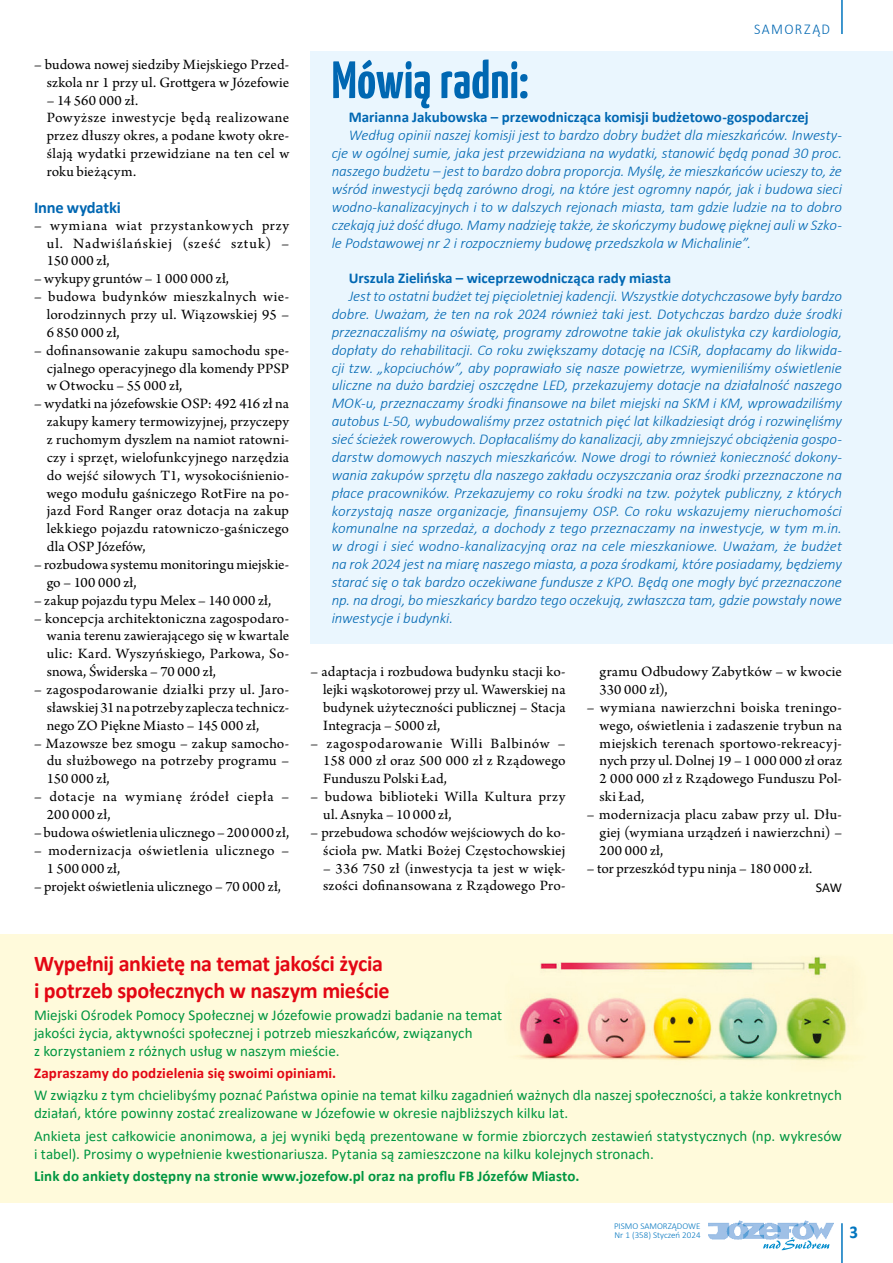
<style>
.page{position:relative;width:893px;height:1263px;background:#fff}
.page>*{position:absolute;margin:0;border:0;box-sizing:border-box;transform-origin:0 0}
.t1{font:700 52.5px "Yanone Kaffeesatz";letter-spacing:.005em;color:#0067b2}
.t2{font:700 22.5px/27px "Calibri";letter-spacing:-.015em;color:#e30613}
.t3{font:700 18px "Calibri";color:#0075bf;scale:.94 1}
.t4{font:700 16.5px "Calibri";letter-spacing:-.015em;color:#0067b2}
.t5{font:15px/17.9px "Arno Pro";letter-spacing:.015em;color:#000;text-align:justify}
.t6{font:italic 300 15px/17.9px "Calibri";letter-spacing:-.005em;color:#0067b2;text-align:justify}
.t7{font:15px/18px "Calibri";letter-spacing:.005em;color:#009641}
.t8{font:700 15px "Calibri";color:#0067b2}
.t9{font:700 15px "Calibri";letter-spacing:.005em;color:#009641}
.t10{font:700 15px "Calibri";letter-spacing:.005em;color:#e30613}
.t11{font:15px/17.9px "Arno Pro";letter-spacing:.035em;color:#000}
.t12{font:300 15px "Calibri";letter-spacing:.095em;color:#0067b2;scale:.94 1}
.t13{font:13.5px "Calibri";color:#000}
.t14{font:300 9px/9.4px "Calibri";color:#0075bf}
</style>
<div class="page">
<div style="left:1px;top:934px;width:892px;height:269px;background:#fffadb"></div>
<div style="left:310px;top:51px;width:583px;height:592px;background:#eaf6fe"></div>
<img style="left:517px;top:956px;width:335px;height:108px">
<img style="left:708px;top:1220px;width:126px;height:19px">
<svg style="left:763px;top:1237px;width:66px;height:13px"></svg>
<hr style="left:841px;top:1223px;width:2px;height:40px;background:#0075bf">
<hr style="left:841px;top:0;width:2px;height:34px;background:#0075bf">
<p class="t5" style="left:34px;top:56px;width:257px;text-align:right">– budowa nowej siedziby Miejskiego Przed&shy;szkola nr 1 przy ul. Grottgera w Józefowie</p>
<p class="t5" style="left:47px;top:92px;width:244px;text-align:left">– 14 560 000 zł.<br>Powyższe inwestycje będą realizowane przez dłuszy okres, a podane kwoty okre&shy;ślają wydatki przewidziane na ten cel w roku bieżącym.</p>
<p class="t4" style="left:34px;top:196px;width:88px">Inne wydatki</p>
<p class="t5" style="left:47px;top:217px;width:244px;text-indent:-13px">– wymiana wiat przystankowych przy ul. Nadwiślańskiej (sześć sztuk) – 150 000 zł,</p>
<p class="t5" style="left:34px;top:271px;width:197px">– wykupy gruntów – 1 000 000 zł,</p>
<p class="t5" style="left:47px;top:288px;width:244px;text-indent:-13px">– budowa budynków mieszkalnych wie&shy;lorodzinnych przy ul. Wiązowskiej 95 – 6 850 000 zł,</p>
<p class="t5" style="left:47px;top:342px;width:244px;text-indent:-13px">– dofinansowanie zakupu samochodu spe&shy;cjalnego operacyjnego dla komendy PPSP w Otwocku – 55 000 zł,</p>
<p class="t5" style="left:47px;top:396px;width:244px;text-indent:-13px">– wydatki na józefowskie OSP: 492 416 zł na zakupy kamery termowizyjnej, przyczepy z ruchomym dyszlem na namiot ratowni&shy;czy i sprzęt, wielofunkcyjnego narzędzia do wejść siłowych T1, wysokociśnienio&shy;wego modułu gaśniczego RotFire na po&shy;jazd Ford Ranger oraz dotacja na zakup lekkiego pojazdu ratowniczo-gaśniczego dla OSP Józefów,</p>
<p class="t5" style="left:47px;top:556px;width:244px;text-indent:-13px">– rozbudowa systemu monitoringu miejskie&shy;go – 100 000 zł,</p>
<p class="t5" style="left:34px;top:592px;width:239px">– zakup pojazdu typu Melex – 140 000 zł,</p>
<p class="t5" style="left:47px;top:610px;width:244px;text-indent:-13px">– koncepcja architektoniczna zagospodaro&shy;wania terenu zawierającego się w kwartale ulic: Kard. Wyszyńskiego, Parkowa, So&shy;snowa, Świderska – 70 000 zł,</p>
<p class="t5" style="left:47px;top:681px;width:244px;text-indent:-13px">– zagospodarowanie działki przy ul. Jaro&shy;sławskiej 31 na potrzeby zaplecza technicz&shy;nego ZO Piękne Miasto – 145 000 zł,</p>
<p class="t5" style="left:47px;top:735px;width:244px;text-indent:-13px">– Mazowsze bez smogu – zakup samocho&shy;du służbowego na potrzeby programu – 150 000 zł,</p>
<p class="t11" style="left:47px;top:788px;width:244px;text-indent:-13px">– dotacje na wymianę źródeł ciepła –<br>200 000 zł,</p>
<p class="t5" style="left:34px;top:824px;width:257px">– budowa oświetlenia ulicznego – 200 000 zł,</p>
<p class="t5" style="left:47px;top:842px;width:244px;text-indent:-13px">– modernizacja oświetlenia ulicznego –<br>1 500 000 zł,</p>
<p class="t5" style="left:34px;top:878px;width:249px">– projekt oświetlenia ulicznego – 70 000 zł,</p>
<p class="t12" style="left:754px;top:20px;width:82px">SAMORZĄD</p>
<h1 class="t1" style="left:332px;top:43px;width:199px">Mówią radni:</h1>
<p class="t8" style="left:349px;top:107px;width:462px">Marianna Jakubowska – przewodnicząca komisji budżetowo-gospodarczej</p>
<p class="t6" style="left:332px;top:126px;width:512px;text-indent:17px">Według opinii naszej komisji jest to bardzo dobry budżet dla mieszkańców. Inwesty&shy;cje w ogólnej sumie, jaka jest przewidziana na wydatki, stanowić będą ponad 30 proc. naszego budżetu – jest to bardzo dobra proporcja. Myślę, że mieszkańców ucieszy to, że wśród inwestycji będą zarówno drogi, na które jest ogromny napór, jak i budowa sieci wodno-kanalizacyjnych i to w dalszych rejonach miasta, tam gdzie ludzie na to dobro czekają już dość długo. Mamy nadzieję także, że skończymy budowę pięknej auli w Szko&shy;le Podstawowej nr 2 i rozpoczniemy budowę przedszkola w Michalinie”.</p>
<p class="t8" style="left:349px;top:268px;width:324px">Urszula Zielińska – wiceprzewodnicząca rady miasta</p>
<p class="t6" style="left:332px;top:287px;width:512px;text-indent:17px">Jest to ostatni budżet tej pięcioletniej kadencji. Wszystkie dotychczasowe były bardzo dobre. Uważam, że ten na rok 2024 również taki jest. Dotychczas bardzo duże środki przeznaczaliśmy na oświatę, programy zdrowotne takie jak okulistyka czy kardiologia, dopłaty do rehabilitacji. Co roku zwiększamy dotację na ICSiR, dopłacamy do likwida&shy;cji tzw. „kopciuchów”, aby poprawiało się nasze powietrze, wymieniliśmy oświetlenie uliczne na dużo bardziej oszczędne LED, przekazujemy dotacje na działalność naszego MOK-u, przeznaczamy środki finansowe na bilet miejski na SKM i KM, wprowadziliśmy autobus L-50, wybudowaliśmy przez ostatnich pięć lat kilkadziesiąt dróg i rozwinęliśmy sieć ścieżek rowerowych. Dopłacaliśmy do kanalizacji, aby zmniejszyć obciążenia gospo&shy;darstw domowych naszych mieszkańców. Nowe drogi to również konieczność dokony&shy;wania zakupów sprzętu dla naszego zakładu oczyszczania oraz środki przeznaczone na płace pracowników. Przekazujemy co roku środki na tzw. pożytek publiczny, z których korzystają nasze organizacje, finansujemy OSP. Co roku wskazujemy nieruchomości komunalne na sprzedaż, a dochody z tego przeznaczamy na inwestycje, w tym m.in. w drogi i sieć wodno-kanalizacyjną oraz na cele mieszkaniowe. Uważam, że budżet na rok 2024 jest na miarę naszego miasta, a poza środkami, które posiadamy, będziemy starać się o tak bardzo oczekiwane fundusze z KPO. Będą one mogły być przeznaczone np. na drogi, bo mieszkańcy bardzo tego oczekują, zwłaszcza tam, gdzie powstały nowe inwestycje i budynki.</p>
<p class="t5" style="left:323px;top:663px;width:244px;text-indent:-13px">– adaptacja i rozbudowa budynku stacji ko&shy;lejki wąskotorowej przy ul. Wawerskiej na budynek użyteczności publicznej – Stacja Integracja – 5000 zł,</p>
<p class="t5" style="left:323px;top:735px;width:244px;text-indent:-13px">– zagospodarowanie Willi Balbinów – 158 000 zł oraz 500 000 zł z Rządowego Funduszu Polski Ład,</p>
<p class="t5" style="left:323px;top:788px;width:244px;text-indent:-13px">– budowa biblioteki Willa Kultura przy ul. Asnyka – 10 000 zł,</p>
<p class="t5" style="left:310px;top:824px;width:257px;text-align:right">– przebudowa schodów wejściowych do ko&shy;ścioła pw. Matki Bożej Częstochowskiej</p>
<p class="t5" style="left:323px;top:860px;width:244px">– 336 750 zł (inwestycja ta jest w więk&shy;szości dofinansowana z Rządowego Pro-</p>
<p class="t5" style="left:600px;top:663px;width:244px">gramu Odbudowy Zabytków – w kwocie<br>330 000 zł),</p>
<p class="t5" style="left:600px;top:699px;width:244px;text-indent:-13px">– wymiana nawierzchni boiska treningo&shy;wego, oświetlenia i zadaszenie trybun na miejskich terenach sportowo-rekreacyj&shy;nych przy ul. Dolnej 19 – 1 000 000 zł oraz 2 000 000 zł z Rządowego Funduszu Pol&shy;ski Ład,</p>
<p class="t5" style="left:600px;top:806px;width:244px;text-indent:-13px">– modernizacja placu zabaw przy ul. Dłu&shy;giej (wymiana urządzeń i nawierzchni) – 200 000 zł,</p>
<p class="t5" style="left:587px;top:860px;width:227px">– tor przeszkód typu ninja – 180 000 zł.</p>
<p class="t13" style="left:816px;top:878px;width:28px">SAW</p>
<h2 class="t2" style="left:34px;top:949px;width:357px">Wypełnij ankietę na temat jakości życia i potrzeb społecznych w naszym mieście</h2>
<p class="t7" style="left:34px;top:1005px;width:470px">Miejski Ośrodek Pomocy Społecznej w Józefowie prowadzi badanie na temat jakości życia, aktywności społecznej i potrzeb mieszkańców, związanych<br>z korzystaniem z różnych usług w naszym mieście.</p>
<p class="t10" style="left:34px;top:1062px;width:304px">Zapraszamy do podzielenia się swoimi opiniami.</p>
<p class="t7" style="left:34px;top:1086px;width:809px">W związku z tym chcielibyśmy poznać Państwa opinie na temat kilku zagadnień ważnych dla naszej społeczności, a także konkretnych działań, które powinny zostać zrealizowane w Józefowie w okresie najbliższych kilku lat.</p>
<p class="t7" style="left:34px;top:1126px;width:809px">Ankieta jest całkowicie anonimowa, a jej wyniki będą prezentowane w formie zbiorczych zestawień statystycznych (np. wykresów i tabel). Prosimy o wypełnienie kwestionariusza. Pytania są zamieszczone na kilku kolejnych stronach.</p>
<p class="t9" style="left:34px;top:1165px;width:547px">Link do ankiety dostępny na stronie www.jozefow.pl oraz na proflu FB Józefów Miasto.</p>
<p class="t14" style="left:614px;top:1221px;width:88px">PISMO SAMORZĄDOWE<br>Nr 1 (358) Styczeń 2024</p>
<p class="t3" style="left:849px;top:1220px;width:11px">3</p>
</div>
